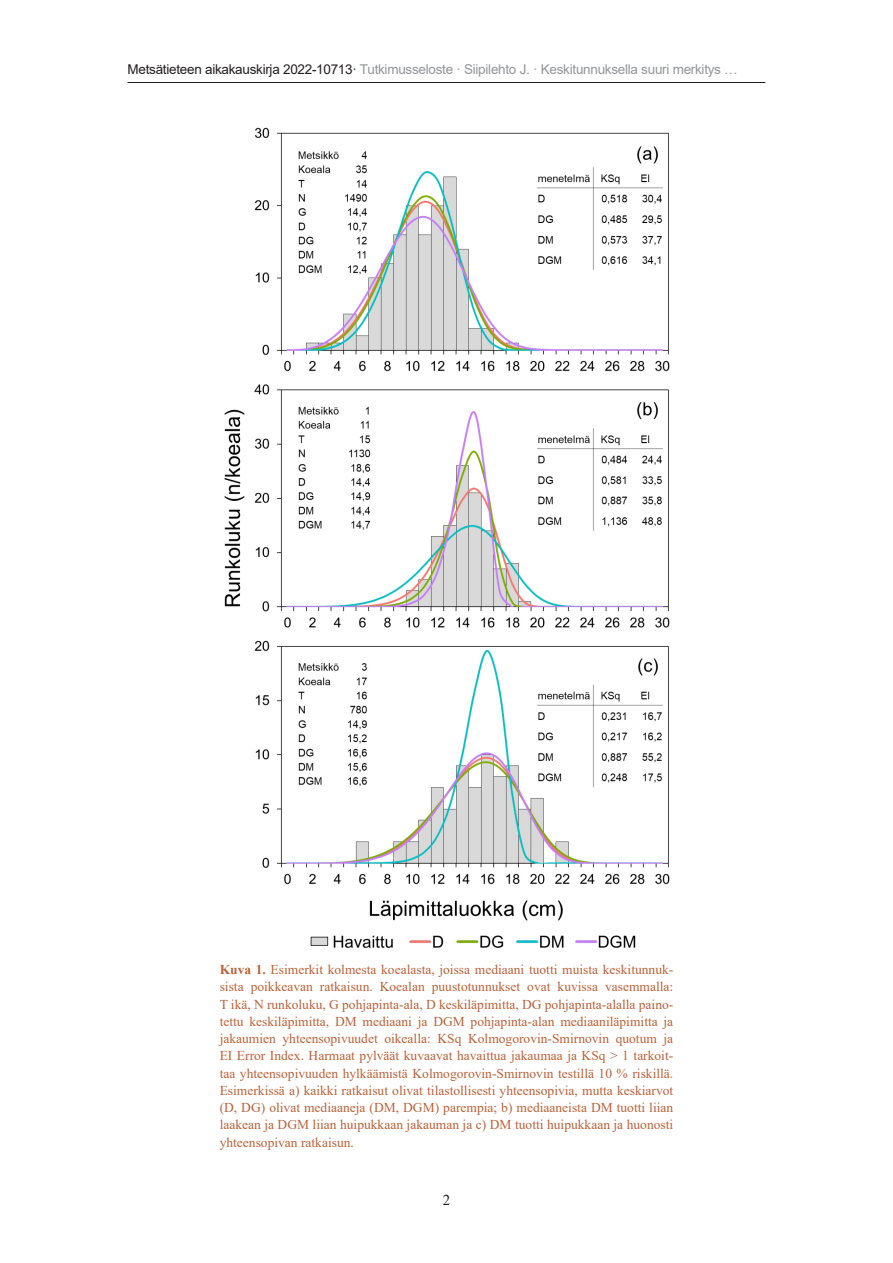
<style>
.page{position:relative;width:893px;height:1263px;background:#fff}
.page>*{position:absolute;margin:0;border:0;box-sizing:border-box;transform-origin:0 0}
.t1{font:15px "Times New Roman";color:#231f20}
.fig-caption{font:13.5px/17.2px "Times New Roman";color:#b7623a;text-align:justify}
.t2{font:13.5px "Arial";letter-spacing:-.02em;color:#939598}
.s1{color:#231f20}
.s2{font-weight:700}
</style>
<div class="page">
<hr style="left:128px;top:82px;width:637px;height:1px;background:#231f20">
<img style="left:224px;top:127px;width:446px;height:821px">
<p class="t2" style="left:128px;top:60px;width:612px"><span class="s1">Metsätieteen aikakauskirja 2022-10713·</span> Tutkimusseloste · Siipilehto J. · Keskitunnuksella suuri merkitys …</p>
<p class="fig-caption" style="left:220px;top:961px;width:455px"><span class="s2">Kuva 1.</span> Esimerkit kolmesta koealasta, joissa mediaani tuotti muista keskitunnuk&shy;sista poikkeavan ratkaisun. Koealan puustotunnukset ovat kuvissa vasemmalla:<br>T ikä, N runkoluku, G pohjapinta-ala, D keskiläpimitta, DG pohjapinta-alalla paino&shy;tettu keskiläpimitta, DM mediaani ja DGM pohjapinta-alan mediaaniläpimitta ja jakaumien yhteensopivuudet oikealla: KSq Kolmogorovin-Smirnovin quotum ja EI Error Index. Harmaat pylväät kuvaavat havaittua jakaumaa ja KSq &gt; 1 tarkoit&shy;taa yhteensopivuuden hylkäämistä Kolmogorovin-Smirnovin testillä 10 % riskillä.<br>Esimerkissä a) kaikki ratkaisut olivat tilastollisesti yhteensopivia, mutta keskiarvot (D, DG) olivat mediaaneja (DM, DGM) parempia; b) mediaaneista DM tuotti liian laakean ja DGM liian huipukkaan jakauman ja c) DM tuotti huipukkaan ja huonosti yhteensopivan ratkaisun.</p>
<p class="t1" style="left:443px;top:1190px;width:9px">2</p>
</div>
